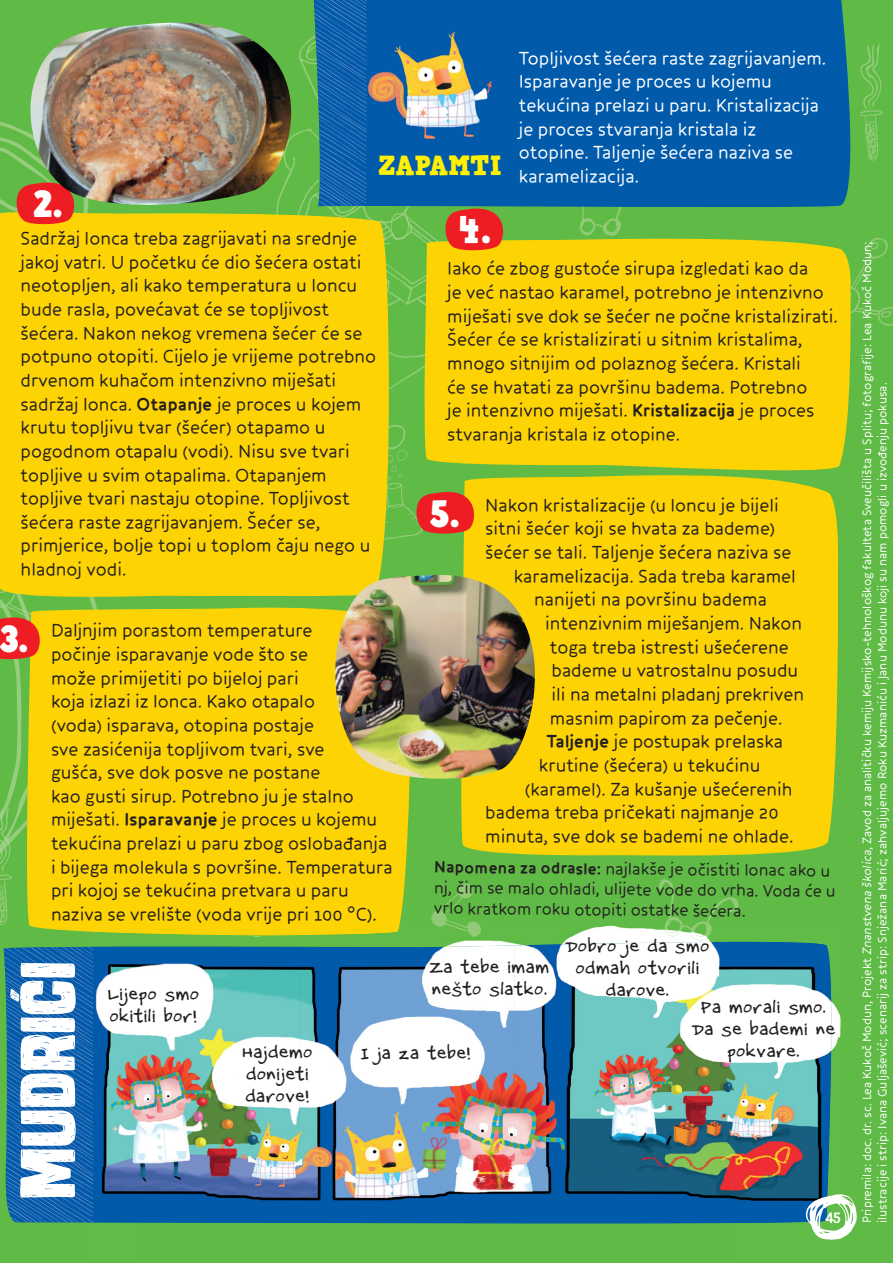
<style>
.page{position:relative;width:893px;height:1263px;background:#60bb46}
.page>*{position:absolute;margin:0;border:0;box-sizing:border-box;transform-origin:0 0}
.t1{font:74.1px "Monstro SMIB";letter-spacing:-.01em;color:#fff}
.t2{font:37.8px "HVD Comic Serif Pro SMIB";color:#fff}
.t3{font:27.6px "HVD Comic Serif Pro SMIB";color:#fff101}
.t4{font:18.9px/23.7px "Core Humanist Sans SMIB";color:#231f20}
.t5{font:18.9px/23.7px "Core Humanist Sans SMIB";color:#fff}
.t6{font:18.9px/22px "Matt B";color:#231f20}
.t7{font:17.4px/21px "Core Humanist Sans SMIB";color:#231f20}
.t8{font:15.75px "Klepto SMIB";color:#fff}
.t9{font:12.6px/15.1px "Core Humanist Sans SMIB";color:#fff}
.s1{font-weight:700}
.s2{font-family:"HVD Comic Serif Pro SMIB";font-size:37.8px;color:#fff}
.s3{color:#191000}
.s4{font-style:italic}
</style>
<div class="page">
<svg style="left:299px;top:209px;width:130px;height:178px"></svg>
<img style="left:16px;top:971px;width:283px;height:252px">
<svg style="left:579px;top:209px;width:42px;height:25px"></svg>
<svg style="left:659px;top:879px;width:80px;height:42px"></svg>
<svg style="left:431px;top:884px;width:42px;height:37px"></svg>
<svg style="left:853px;top:238px;width:40px;height:88px"></svg>
<svg style="left:863px;top:43px;width:20px;height:118px"></svg>
<svg style="left:393px;top:213px;width:16px;height:32px"></svg>
<svg style="left:0;top:122px;width:100px;height:967px"></svg>
<svg style="left:0;top:808px;width:12px;height:117px"></svg>
<svg style="left:298px;top:0;width:565px;height:209px;background:#1365a2"></svg>
<svg style="left:306px;top:0;width:61px;height:206px"></svg>
<div style="left:0;top:210px;width:393px;height:391px;background:#fed304"></div>
<svg style="left:0;top:135px;width:80px;height:91px"></svg>
<div style="left:23px;top:603px;width:387px;height:332px;background:#fed304"></div>
<svg style="left:0;top:542px;width:59px;height:119px;background:#e0a918"></svg>
<div style="left:422px;top:234px;width:431px;height:234px;background:#fed304"></div>
<svg style="left:444px;top:202px;width:65px;height:50px"></svg>
<div style="left:461px;top:468px;width:377px;height:388px;background:#fed304"></div>
<svg style="left:373px;top:425px;width:107px;height:115px"></svg>
<img style="left:328px;top:573px;width:214px;height:211px">
<img style="left:20px;top:23px;width:278px;height:191px">
<img style="left:84px;top:921px;width:680px;height:50px">
<img style="left:837px;top:1009px;width:4px;height:33px">
<img style="left:358px;top:1223px;width:372px;height:1px">
<img style="left:299px;top:945px;width:215px;height:222px">
<img style="left:514px;top:942px;width:216px;height:225px">
<img style="left:730px;top:942px;width:107px;height:281px">
<img style="left:84px;top:1167px;width:646px;height:56px">
<svg style="left:4px;top:947px;width:89px;height:275px;background:#1565aa"></svg>
<img style="left:84px;top:947px;width:9px;height:67px">
<img style="left:665px;top:921px;width:49px;height:20px">
<img style="left:432px;top:921px;width:49px;height:16px">
<svg style="left:252px;top:935px;width:9px;height:2px"></svg>
<img style="left:84px;top:921px;width:316px;height:14px">
<img style="left:84px;top:921px;width:292px;height:3px">
<svg style="left:806px;top:1194px;width:51px;height:46px"></svg>
<p class="t3" style="left:378px;top:147px;width:126px">ZAPAMTI</p>
<p class="t5" style="left:519px;top:46px;width:309px">Topljivost šećera raste zagrijavanjem.<br>Isparavanje je proces u kojemu tekućina prelazi u paru. Kristalizacija je proces stvaranja kristala iz otopine. Taljenje šećera naziva se karamelizacija.</p>
<p class="t2" style="left:33px;top:178px;width:32px">2.</p>
<p class="t4" style="left:21px;top:227px;width:357px">Sadržaj lonca treba zagrijavati na srednje jakoj vatri. U početku će dio šećera ostati neotopljen, ali kako temperatura u loncu bude rasla, povećavat će se topljivost šećera. Nakon nekog vremena šećer će se potpuno otopiti. Cijelo je vrijeme potrebno drvenom kuhačom intenzivno miješati sadržaj lonca. <span class="s1">Otapanje</span> je proces u kojem krutu topljivu tvar (šećer) otapamo u pogodnom otapalu (vodi). Nisu sve tvari topljive u svim otapalima. Otapanjem topljive tvari nastaju otopine. Topljivost šećera raste zagrijavanjem. Šećer se, primjerice, bolje topi u toplom čaju nego u hladnoj vodi.</p>
<p class="t4" style="left:51px;top:619px;width:343px;text-indent:-53px"><span class="s2">3.</span> Daljnjim porastom temperature<br>počinje isparavanje vode što se<br>može primijetiti po bijeloj pari<br>koja izlazi iz lonca. Kako otapalo<br>(voda) isparava, otopina postaje<br>sve zasićenija topljivom tvari, sve<br>gušća, sve dok posve ne postane<br>kao gusti sirup. Potrebno ju je stalno miješati. <span class="s1">Isparavanje</span> je proces u kojemu tekućina prelazi u paru zbog oslobađanja i bijega molekula s površine. Temperatura pri kojoj se tekućina pretvara u paru nazi<span class="s3">va se vrelište (voda vrije pri 100 C).</span></p>
<p class="t4" style="left:347px;top:903px;width:10px">°</p>
<p class="t2" style="left:459px;top:205px;width:34px">4.</p>
<p class="t4" style="left:447px;top:257px;width:392px">Iako će zbog gustoće sirupa izgledati kao da<br>je već nastao karamel, potrebno je intenzivno miješati sve dok se šećer ne počne kristalizirati.<br>Šećer će se kristalizirati u sitnim kristalima, mnogo sitnijim od polaznog šećera. Kristali<br>će se hvatati za površinu badema. Potrebno<br>je intenzivno miješati. <span class="s1">Kristalizacija</span> je proces stvaranja kristala iz otopine.</p>
<p class="t4" style="left:430px;top:493px;width:350px"><span class="s2">5.</span> Nakon kristalizacije (u loncu je bijeli</p>
<p class="t4" style="left:485px;top:517px;width:291px">sitni šećer koji se hvata za bademe)</p>
<p class="t4" style="left:485px;top:541px;width:308px">šećer se tali. Taljenje šećera naziva se</p>
<p class="t4" style="left:514px;top:564px;width:284px">karamelizacija. Sada treba karamel</p>
<p class="t4" style="left:534px;top:588px;width:234px">nanijeti na površinu badema</p>
<p class="t4" style="left:545px;top:612px;width:259px">intenzivnim miješanjem. Nakon</p>
<p class="t4" style="left:550px;top:635px;width:240px">toga treba istresti ušećerene</p>
<p class="t4" style="left:551px;top:659px;width:248px">bademe u vatrostalnu posudu</p>
<p class="t4" style="left:551px;top:682px;width:254px">ili na metalni pladanj prekriven</p>
<p class="t4" style="left:550px;top:706px;width:234px">masnim papirom za pečenje.</p>
<p class="t4" style="left:547px;top:730px;width:238px"><span class="s1">Taljenje</span> je postupak prelaska</p>
<p class="t4" style="left:539px;top:753px;width:223px">krutine (šećera) u tekućinu</p>
<p class="t4" style="left:525px;top:777px;width:270px">(karamel). Za kušanje ušećerenih</p>
<p class="t4" style="left:485px;top:801px;width:295px">badema treba pričekati najmanje 20</p>
<p class="t4" style="left:485px;top:824px;width:310px">minuta, sve dok se bademi ne ohlade.</p>
<p class="t7" style="left:434px;top:854px;width:403px;rotate:1deg"><span class="s1">Napomena za odrasle:</span> najlakše je očistiti lonac ako u nj, čim se malo ohladi, ulijete vode do vrha. Voda će u vrlo kratkom roku otopiti ostatke šećera.</p>
<p class="t1" style="left:8px;top:1199px;width:240px;rotate:-90deg">MuDrIĆI</p>
<p class="t6" style="left:108px;top:983px;width:93px">Lijepo smo okitili bor!</p>
<p class="t6" style="left:242px;top:1041px;width:72px">Hajdemo donijeti darove!</p>
<p class="t6" style="left:430px;top:957px;width:121px">Za tebe imam nešto slatko.</p>
<p class="t6" style="left:360px;top:1042px;width:112px">I ja za tebe!</p>
<p class="t6" style="left:565px;top:935px;width:146px;text-align:center">Dobro je da smo odmah otvorili darove.</p>
<p class="t6" style="left:691px;top:996px;width:145px;text-align:center">Pa morali smo.<br>Da se bademi ne pokvare.</p>
<p class="t8" style="left:825px;top:1209px;width:17px">45</p>
<p class="t9" style="left:860px;top:1223px;width:984px;rotate:-90deg">Pripremila: doc. dr. sc. Lea Kukoč Modun, Projekt <span class="s4">Znanstvena školica</span>, Zavod za analitičku kemiju Kemijsko-tehnološkog fakulteta Sveučilišta u Splitu; fotografije: Lea Kukoč Modun; ilustracije i strip: Ivana Guljašević; scenarij za strip: Snježana Marić; zahvaljujemo Roku Kuzmaniću i Janu Modunu koji su nam pomogli u izvođenju pokusa.</p>
</div>
